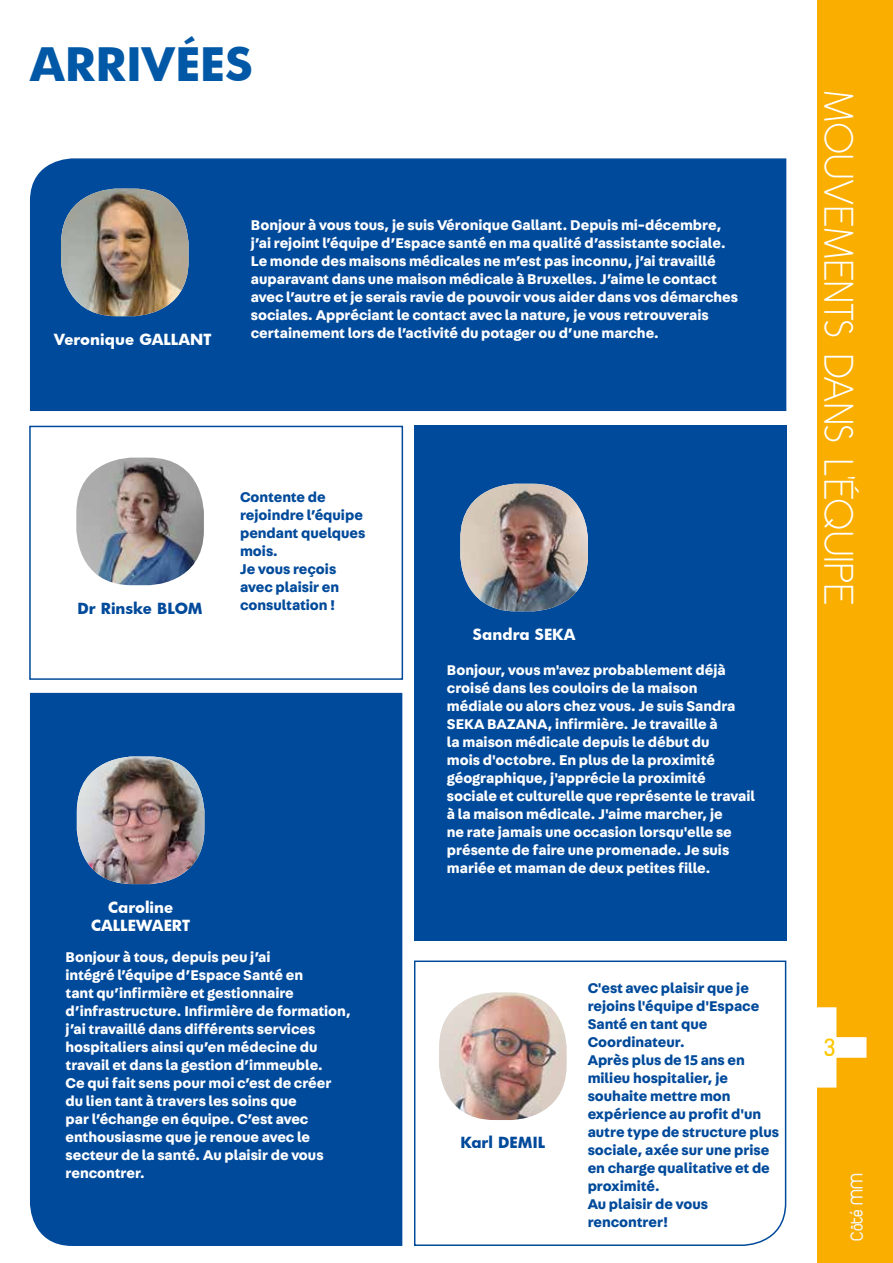
<style>
.page{position:relative;width:893px;height:1263px;background:#fff}
.page>*{position:absolute;margin:0;border:0;box-sizing:border-box;transform-origin:0 0}
.t1{font:700 45px "Futura";color:#0058a6}
.t2{font:36px "DK Semarang";color:#fff}
.t3{font:22.5px "Kelson Sans";color:#fec700}
.t4{font:18px "Duepuntozero";color:#f6f6f6}
.t5{font:700 15px/18px "Fabriga";color:#fff}
.t6{font:700 15px/18px "Fabriga";color:#004a9b}
.t7{font:700 15px/18px "Futura";color:#fff;text-align:center}
.t8{font:700 15px "Futura";color:#004a9b}
</style>
<div class="page">
<div style="left:30px;top:158px;width:756px;height:253px;background:#004a9b"></div>
<div style="left:29px;top:426px;width:374px;height:254px;border:2px solid #004a9b"></div>
<div style="left:30px;top:693px;width:372px;height:553px;background:#004a9b"></div>
<div style="left:414px;top:425px;width:372px;height:516px;background:#004a9b"></div>
<div style="left:818px;top:0;width:75px;height:1263px;background:#f9ae00"></div>
<svg style="left:817px;top:1007px;width:50px;height:80px"></svg>
<img style="left:61px;top:189px;width:128px;height:127px">
<img style="left:76px;top:458px;width:128px;height:127px">
<svg style="left:414px;top:960px;width:373px;height:286px"></svg>
<img style="left:439px;top:992px;width:128px;height:128px">
<img style="left:460px;top:484px;width:128px;height:127px">
<img style="left:77px;top:756px;width:127px;height:128px">
<h1 class="t1" style="left:30px;top:33px;width:225px">ARRIVÉES</h1>
<p class="t7" style="left:54px;top:330px;width:159px">Veronique GALLANT</p>
<p class="t5" style="left:251px;top:216px;width:489px">Bonjour à vous tous, je suis Véronique Gallant. Depuis mi-décembre, j’ai rejoint l’équipe d’Espace santé en ma qualité d’assistante sociale.<br>Le monde des maisons médicales ne m’est pas inconnu, j’ai travaillé auparavant dans une maison médicale à Bruxelles. J’aime le contact avec l’autre et je serais ravie de pouvoir vous aider dans vos démarches sociales. Appréciant le contact avec la nature, je vous retrouverais certainement lors de l’activité du potager ou d’une marche.</p>
<p class="t8" style="left:78px;top:597px;width:127px">Dr Rinske BLOM</p>
<p class="t6" style="left:240px;top:487px;width:127px">Contente de rejoindre l’équipe pendant quelques mois.<br>Je vous reçois avec plaisir en consultation !</p>
<p class="t7" style="left:91px;top:897px;width:100px">Caroline<br>CALLEWAERT</p>
<p class="t7" style="left:473px;top:625px;width:104px">Sandra SEKA</p>
<p class="t5" style="left:447px;top:660px;width:310px">Bonjour, vous m'avez probablement déjà croisé dans les couloirs de la maison médiale ou alors chez vous. Je suis Sandra SEKA BAZANA, infirmière. Je travaille à<br>la maison médicale depuis le début du<br>mois d'octobre. En plus de la proximité géographique, j'apprécie la proximité sociale et culturelle que représente le travail à la maison médicale. J'aime marcher, je<br>ne rate jamais une occasion lorsqu'elle se présente de faire une promenade. Je suis mariée et maman de deux petites fille.</p>
<p class="t5" style="left:66px;top:948px;width:287px">Bonjour à tous, depuis peu j’ai<br>intégré l’équipe d’Espace Santé en<br>tant qu’infirmière et gestionnaire d’infrastructure. Infirmière de formation, j’ai travaillé dans différents services hospitaliers ainsi qu’en médecine du travail et dans la gestion d’immeuble.<br>Ce qui fait sens pour moi c’est de créer du lien tant à travers les soins que<br>par l’échange en équipe. C’est avec enthousiasme que je renoue avec le secteur de la santé. Au plaisir de vous rencontrer.</p>
<p class="t8" style="left:460px;top:1132px;width:86px">Karl DEMIL</p>
<p class="t6" style="left:588px;top:978px;width:193px">C'est avec plaisir que je rejoins l'équipe d'Espace<br>Santé en tant que<br>Coordinateur.<br>Après plus de 15 ans en milieu hospitalier, je souhaite mettre mon expérience au profit d'un autre type de structure plus sociale, axée sur une prise en charge qualitative et de proximité.<br>Au plaisir de vous rencontrer!</p>
<h2 class="t2" style="left:860px;top:90px;width:516px;rotate:90deg">MOUVEMENTS DANS L'éQUIPE</h2>
<h3 class="t3" style="left:824px;top:1034px;width:13px">3</h3>
<p class="t4" style="left:847px;top:1241px;width:69px;rotate:-90deg">Côté MM</p>
</div>
